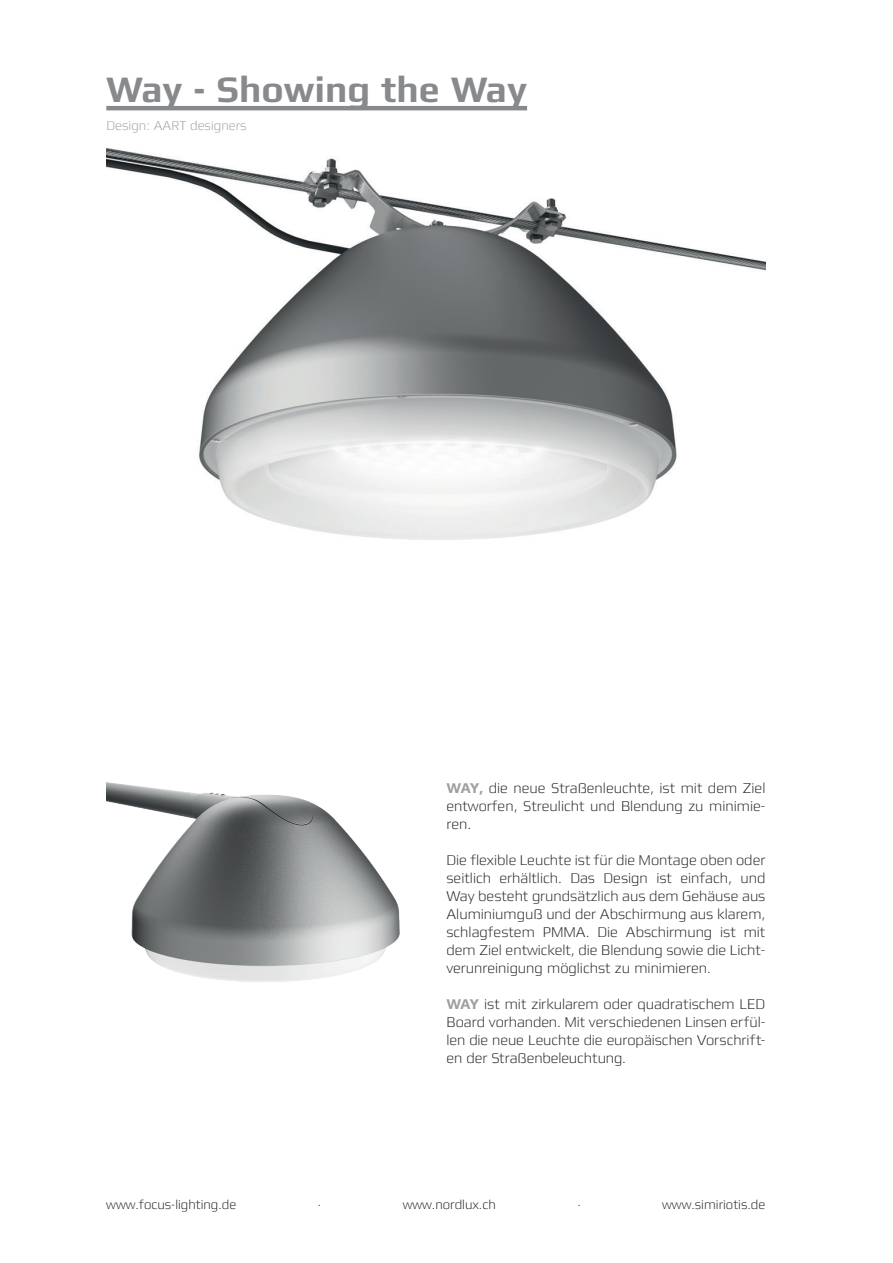
<style>
.page{position:relative;width:893px;height:1263px;background:#fff}
.page>*{position:absolute;margin:0;border:0;box-sizing:border-box;transform-origin:0 0}
.t1{font:700 37.5px "Mdd";color:#87898c}
.t2{font:300 15px/18px "Mdd";color:#231f20;text-align:justify}
.t3{font:300 13.5px "Mdd";color:#231f20}
.t4{font:300 13.5px "Mdd";color:#9d9fa2}
.s1{font-weight:700;color:#9d9fa2}
</style>
<div class="page">
<img style="left:106px;top:782px;width:294px;height:200px">
<img style="left:106px;top:149px;width:659px;height:391px">
<hr style="left:106px;top:106px;width:421px;height:4px;background:#87898c">
<h1 class="t1" style="left:106px;top:69px;width:422px">Way - Showing the Way</h1>
<p class="t4" style="left:106px;top:119px;width:142px">Design: AART designers</p>
<p class="t2" style="left:446px;top:779px;width:320px"><span class="s1">WAY,</span> die neue Straßenleuchte, ist mit dem Ziel entworfen, Streulicht und Blendung zu minimie&shy;ren.</p>
<p class="t2" style="left:446px;top:851px;width:320px">Die flexible Leuchte ist für die Montage oben oder seitlich erhältlich. Das Design ist einfach, und Way besteht grundsätzlich aus dem Gehäuse aus Aluminiumguß und der Abschirmung aus klarem, schlagfestem PMMA. Die Abschirmung ist mit dem Ziel entwickelt, die Blendung sowie die Licht&shy;verunreinigung möglichst zu minimieren.</p>
<p class="t2" style="left:446px;top:995px;width:320px"><span class="s1">WAY</span> ist mit zirkularem oder quadratischem LED Board vorhanden. Mit verschiedenen Linsen erfül&shy;len die neue Leuchte die europäischen Vorschrift&shy;en der Straßenbeleuchtung.</p>
<p class="t3" style="left:106px;top:1197px;width:132px">www.focus-lighting.de</p>
<p class="t3" style="left:318px;top:1197px;width:5px">·</p>
<p class="t3" style="left:403px;top:1197px;width:95px">www.nordlux.ch</p>
<p class="t3" style="left:577px;top:1197px;width:5px">·</p>
<p class="t3" style="left:662px;top:1197px;width:105px">www.simiriotis.de</p>
</div>
